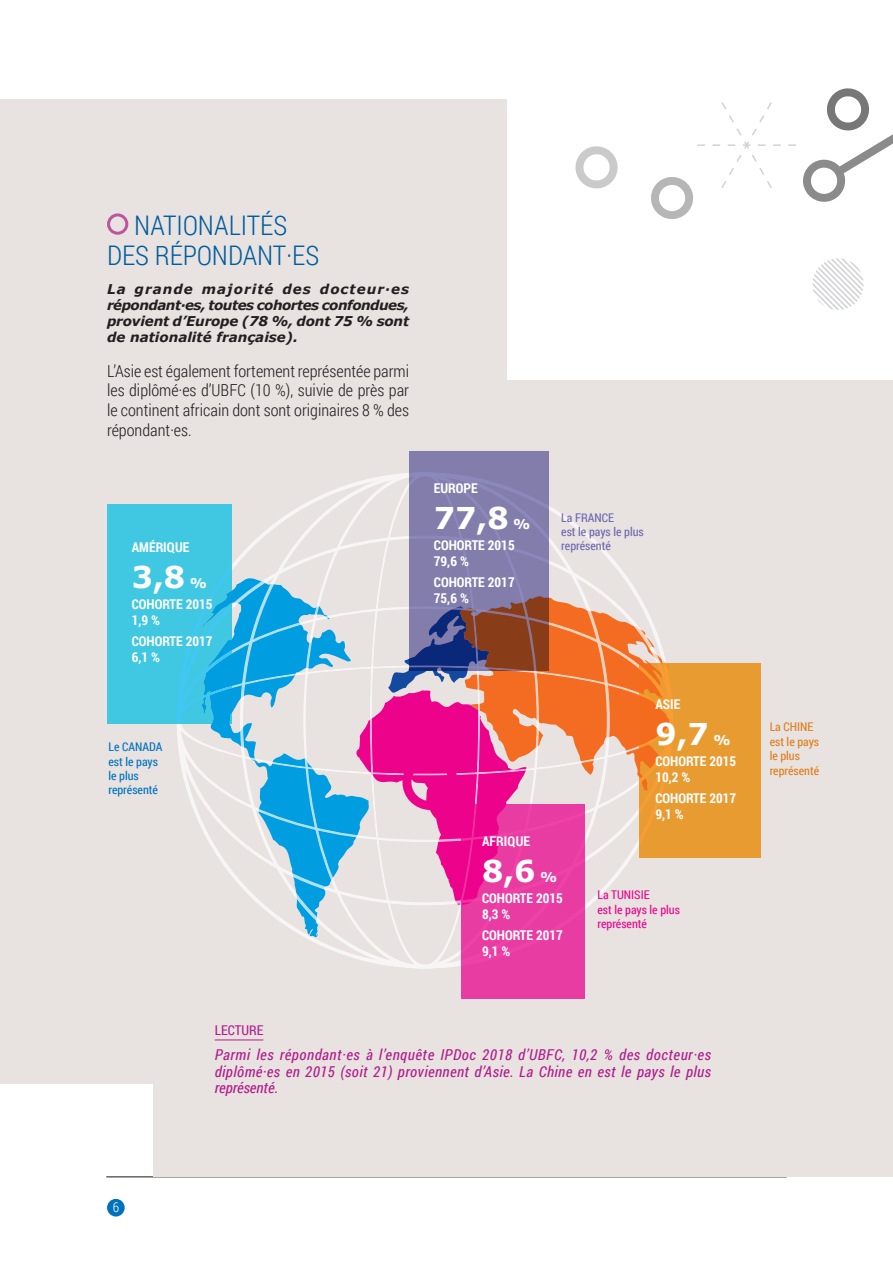
<style>
.page{position:relative;width:893px;height:1263px;background:#fff}
.page>*{position:absolute;margin:0;border:0;box-sizing:border-box;transform-origin:0 0}
.t1{font:700 30px "Verdana";color:#fff}
.t2{font:300 27px/30px "Roboto Condensed";color:#005d9c;text-align:center}
.t3{font:300 16.5px/19.8px "Roboto Condensed";color:#231f20;text-align:justify}
.t4{font:italic 15px/16.5px "Roboto Condensed";letter-spacing:.03em;color:#b21d8c;text-align:justify}
.t5{font:700 13.5px/16.2px "Roboto Condensed";color:#fff}
.t6{font:italic 700 13.5px/16.2px "Verdana";letter-spacing:-.015em;color:#231f20;text-align:justify}
.t7{font:13.5px "Roboto Condensed";color:#b21d8c}
.t8{font:700 13.5px "Verdana";color:#fff}
.t9{font:300 13.5px "Roboto Condensed";color:#fff}
.t10{font:12px/14.4px "Roboto Condensed";color:#ed028c}
.t11{font:12px/14.4px "Roboto Condensed";color:#0072bc}
.t12{font:12px/14.4px "Roboto Condensed";color:#6b68af}
.t13{font:12px/14.4px "Roboto Condensed";color:#df7e1a}
</style>
<div class="page">
<svg style="left:575px;top:146px;width:43px;height:43px"></svg>
<svg style="left:812px;top:258px;width:51px;height:52px"></svg>
<svg style="left:651px;top:88px;width:242px;height:131px"></svg>
<hr style="left:106px;top:1176px;width:681px;height:1px;background:#171717">
<div style="left:0;top:100px;width:506px;height:984px;background:#e8e2e1"></div>
<div style="left:153px;top:381px;width:740px;height:796px;background:#e8e2e1"></div>
<div style="left:107px;top:213px;width:21px;height:22px;border:3px solid #bd549f;border-radius:50%"></div>
<svg style="left:303px;top:479px;width:66px;height:483px"></svg>
<svg style="left:369px;top:473px;width:92px;height:495px"></svg>
<svg style="left:209px;top:535px;width:430px;height:371px"></svg>
<svg style="left:183px;top:606px;width:172px;height:236px"></svg>
<svg style="left:177px;top:665px;width:178px;height:111px"></svg>
<svg style="left:107px;top:505px;width:125px;height:219px;background:#3cc4e1"></svg>
<div style="left:639px;top:663px;width:121px;height:195px;background:#e89b30"></div>
<div style="left:461px;top:805px;width:124px;height:194px;background:#e83ca2"></div>
<svg style="left:355px;top:595px;width:317px;height:311px"></svg>
<svg style="left:409px;top:452px;width:140px;height:219px;background:#7a6e93"></svg>
<hr style="left:215px;top:1039px;width:48px;height:1px;background:#b21d8c">
<div style="left:107px;top:1199px;width:18px;height:17px;background:#0072bc;border-radius:50%"></div>
<h2 class="t2" style="left:107px;top:209px;width:214px">NATIONALITÉS<br>DES RÉPONDANT·ES</h2>
<p class="t6" style="left:107px;top:281px;width:304px">La grande majorité des docteur·es répondant·es, toutes cohortes confondues, provient d’Europe (78 %, dont 75 % sont de nationalité française).</p>
<p class="t3" style="left:107px;top:360px;width:304px">L’Asie est également fortement représentée parmi les diplômé·es d’UBFC (10 %), suivie de près par le continent africain dont sont originaires 8 % des répondant·es.</p>
<p class="t5" style="left:132px;top:538px;width:59px">AMÉRIQUE</p>
<h1 class="t1" style="left:132px;top:555px;width:55px">3,8</h1>
<p class="t8" style="left:190px;top:573px;width:19px">%</p>
<p class="t5" style="left:132px;top:595px;width:82px">COHORTE 2015<br>1,9 %</p>
<p class="t5" style="left:132px;top:632px;width:82px">COHORTE 2017<br>6,1 %</p>
<p class="t11" style="left:108px;top:739px;width:56px">Le CANADA est le pays le plus représenté</p>
<p class="t5" style="left:434px;top:479px;width:45px">EUROPE</p>
<h1 class="t1" style="left:434px;top:497px;width:76px">77,8</h1>
<p class="t8" style="left:513px;top:514px;width:19px">%</p>
<p class="t5" style="left:434px;top:536px;width:82px">COHORTE 2015<br>79,6 %</p>
<p class="t5" style="left:434px;top:574px;width:82px">COHORTE 2017<br>75,6 %</p>
<p class="t12" style="left:561px;top:510px;width:84px">La FRANCE<br>est le pays le plus représenté</p>
<p class="t5" style="left:655px;top:695px;width:26px">ASIE</p>
<h1 class="t1" style="left:655px;top:712px;width:55px">9,7</h1>
<p class="t8" style="left:713px;top:730px;width:19px">%</p>
<p class="t5" style="left:655px;top:752px;width:82px">COHORTE 2015<br>10,2 %</p>
<p class="t5" style="left:655px;top:789px;width:82px">COHORTE 2017<br>9,1 %</p>
<p class="t5" style="left:482px;top:832px;width:49px">AFRIQUE</p>
<h1 class="t1" style="left:482px;top:849px;width:55px">8,6</h1>
<p class="t8" style="left:540px;top:867px;width:19px">%</p>
<p class="t5" style="left:482px;top:889px;width:82px">COHORTE 2015<br>8,3 %</p>
<p class="t5" style="left:482px;top:926px;width:82px">COHORTE 2017<br>9,1 %</p>
<p class="t10" style="left:597px;top:887px;width:84px">La TUNISIE<br>est le pays le plus représenté</p>
<p class="t7" style="left:215px;top:1021px;width:50px">LECTURE</p>
<p class="t4" style="left:215px;top:1046px;width:498px">Parmi les répondant·es à l’enquête IPDoc 2018 d’UBFC, 10,2 % des docteur·es diplômé·es en 2015 (soit 21) proviennent d’Asie. La Chine en est le pays le plus représenté.</p>
<p class="t13" style="left:770px;top:719px;width:51px">La CHINE est le pays le plus représenté</p>
<p class="t9" style="left:113px;top:1198px;width:8px">6</p>
</div>
